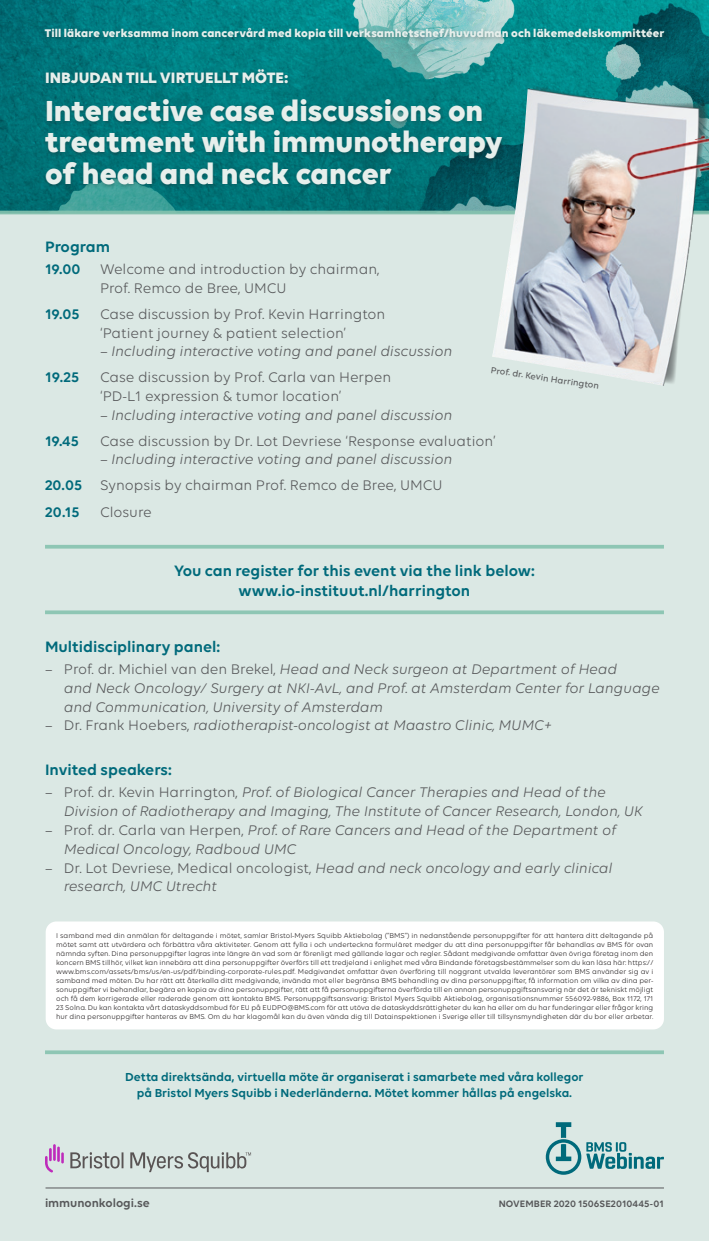
<style>
.page{position:relative;width:709px;height:1241px;background:#fff}
.page>*{position:absolute;margin:0;border:0;box-sizing:border-box;transform-origin:0 0}
.Body_Copy{font:700 31.25px/31.2px "Volte";letter-spacing:-.005em;color:#e7efec}
.t1{font:600 16.25px "Volte";color:#006a7b}
.Body_Copy-2{font:700 16.25px "Volte";color:#e7efec}
.t2{font:italic 15px/18.8px "Volte";color:#57585a}
.t3{font:15px/18.8px "Volte";color:#57585a}
.t4{font:600 15px "Volte";color:#006a7b}
.t5{font:600 12.5px/16.2px "Volte";color:#006a7b;text-align:center}
.Body_Copy-3{font:600 12.5px "Volte";letter-spacing:-.005em;color:#57585a}
.Body_Copy-4{font:700 12px "Volte";letter-spacing:.01em;color:#e7efec}
.Body_Copy-5{font:600 10px "Volte";letter-spacing:.01em;color:#57585a}
.t6{font:500 9.5px "Volte";color:#57585a}
.EMEA_Body_Text{font:7.5px/9px "Volte";color:#231f20;text-align:justify}
.s1{font-weight:600;color:#006a7b}
.s2{font-style:normal}
</style>
<div class="page">
<div style="left:0;top:0;width:709px;height:1240px;background:#dbe8e4"></div>
<svg style="left:0;top:0;width:709px;height:211px;background:#188588"></svg>
<hr style="left:46px;top:1187px;width:618px;height:1px;background:#57585a">
<svg style="left:546px;top:1122px;width:118px;height:52px"></svg>
<svg style="left:45px;top:1144px;width:19px;height:28px"></svg>
<svg style="left:70px;top:1152px;width:181px;height:19px"></svg>
<div style="left:42px;top:66px;width:465px;height:123px;background:#231f20;opacity:.3"></div>
<hr style="left:45px;top:1050px;width:619px;height:3px;background:#86c3af">
<hr style="left:0;top:211px;width:709px;height:3px;background:#86c3af">
<svg style="left:45px;top:544px;width:619px;height:4px;fill:#8ec6b4"></svg>
<svg style="left:45px;top:610px;width:619px;height:4px;background:#96c9b9"></svg>
<img style="left:492px;top:74px;width:217px;height:312px">
<img style="left:605px;top:112px;width:104px;height:93px">
<div style="left:46px;top:921px;width:618px;height:108px;background:#fff;border-radius:11px"></div>
<div style="left:42px;top:26px;width:627px;height:19px;background:#231f20;opacity:.3"></div>
<p class="Body_Copy-4" style="left:45px;top:26px;width:621px">Till läkare verksamma inom cancervård med kopia till verksamhetschef/huvudman och läkemedelskommittéer</p>
<p class="Body_Copy-2" style="left:45px;top:68px;width:245px">INBJUDAN TILL VIRTUELLT MÖTE:</p>
<p class="Body_Copy" style="left:45px;top:94px;width:459px">Interactive case discussions on treatment with immunotherapy of head and neck cancer</p>
<p class="t1" style="left:45px;top:237px;width:67px">Program</p>
<p class="t4" style="left:45px;top:260px;width:37px">19.00</p>
<p class="t3" style="left:100px;top:259px;width:281px">Welcome and introduction by chairman,<br>Prof. Remco de Bree, UMCU</p>
<p class="t4" style="left:45px;top:305px;width:36px">19.05</p>
<p class="t3" style="left:100px;top:304px;width:287px">Case discussion by Prof. Kevin Harrington ‘Patient journey &amp; patient selection’</p>
<p class="t2" style="left:100px;top:342px;width:354px">– Including interactive voting and panel discussion</p>
<p class="t4" style="left:45px;top:368px;width:36px">19.25</p>
<p class="t3" style="left:100px;top:367px;width:293px">Case discussion by Prof. Carla van Herpen ‘PD-L1 expression &amp; tumor location’</p>
<p class="t2" style="left:100px;top:405px;width:354px">– Including interactive voting and panel discussion</p>
<p class="t4" style="left:45px;top:431px;width:35px">19.45</p>
<p class="t3" style="left:100px;top:431px;width:397px">Case discussion by Dr. Lot Devriese ‘Response evaluation’</p>
<p class="t2" style="left:100px;top:449px;width:354px">– Including interactive voting and panel discussion</p>
<p class="t3" style="left:45px;top:475px;width:399px"><span class="s1">20.05</span> Synopsis by chairman Prof. Remco de Bree, UMCU</p>
<p class="t4" style="left:45px;top:503px;width:36px">20.15</p>
<p class="t3" style="left:100px;top:502px;width:53px">Closure</p>
<p class="t6" style="left:491px;top:364px;width:111px;rotate:8deg">Prof. dr. Kevin Harrington</p>
<p class="t1" style="left:174px;top:560px;width:362px">You can register for this event via the link below:</p>
<p class="t1" style="left:239px;top:580px;width:233px">www.io-instituut.nl/harrington</p>
<p class="t1" style="left:45px;top:636px;width:177px">Multidisciplinary panel:</p>
<p class="t2" style="left:64px;top:659px;width:597px;text-indent:-19px"><span class="s2">– Prof. dr. Michiel van den Brekel,</span> Head and Neck surgeon at Department of Head<br>and Neck Oncology/ Surgery at NKI-AvL, and Prof. at Amsterdam Center for Language and Communication, University of Amsterdam</p>
<p class="t2" style="left:45px;top:715px;width:508px"><span class="s2">– Dr. Frank Hoebers,</span> radiotherapist-oncologist at Maastro Clinic, MUMC+</p>
<p class="t1" style="left:45px;top:760px;width:128px">Invited speakers:</p>
<p class="t2" style="left:64px;top:782px;width:580px;text-indent:-19px"><span class="s2">– Prof. dr. Kevin Harrington,</span> Prof. of Biological Cancer Therapies and Head of the<br>Division of Radiotherapy and Imaging, The Institute of Cancer Research, London, UK</p>
<p class="t2" style="left:64px;top:820px;width:554px;text-indent:-19px"><span class="s2">– Prof. dr. Carla van Herpen,</span> Prof. of Rare Cancers and Head of the Department of<br>Medical Oncology, Radboud UMC</p>
<p class="t2" style="left:64px;top:857px;width:550px;text-indent:-19px"><span class="s2">– Dr. Lot Devriese, Medical oncologist,</span> Head and neck oncology and early clinical research, UMC Utrecht</p>
<p class="EMEA_Body_Text" style="left:56px;top:930px;width:598px">I samband med din anmälan för deltagande i mötet, samlar Bristol-Myers Squibb Aktiebolag (”BMS”) in nedanstående personuppgifter för att hantera ditt deltagande på mötet samt att utvärdera och förbättra våra aktiviteter. Genom att fylla i och underteckna formuläret medger du att dina personuppgifter får behandlas av BMS för ovan nämnda syften. Dina personuppgifter lagras inte längre än vad som är förenligt med gällande lagar och regler. Sådant medgivande omfattar även övriga företag inom den koncern BMS tillhör, vilket kan innebära att dina personuppgifter överförs till ett tredjeland i enlighet med våra Bindande företagsbestämmelser som du kan läsa här: https:// www.bms.com/assets/bms/us/en-us/pdf/binding-corporate-rules.pdf. Medgivandet omfattar även överföring till noggrant utvalda leverantörer som BMS använder sig av i samband med möten. Du har rätt att återkalla ditt medgivande, invända mot eller begränsa BMS behandling av dina personuppgifter, få information om vilka av dina per&shy;sonuppgifter vi behandlar, begära en kopia av dina personuppgifter, rätt att få personuppgifterna överförda till en annan personuppgiftsansvarig när det är tekniskt möjligt och få dem korrigerade eller raderade genom att kontakta BMS. Personuppgiftsansvarig: Bristol Myers Squibb Aktiebolag, organisationsnummer 556092-9886, Box 1172, 171<br>23 Solna. Du kan kontakta vårt dataskyddsombud för EU på EUDPO@BMS.com för att utöva de dataskyddsrättigheter du kan ha eller om du har funderingar eller frågor kring hur dina personuppgifter hanteras av BMS. Om du har klagomål kan du även vända dig till Datainspektionen i Sverige eller till tillsynsmyndigheten där du bor eller arbetar.</p>
<p class="t5" style="left:125px;top:1067px;width:460px">Detta direktsända, virtuella möte är organiserat i samarbete med våra kollegor på Bristol Myers Squibb i Nederländerna. Mötet kommer hållas på engelska.</p>
<p class="Body_Copy-3" style="left:45px;top:1195px;width:106px">immunonkologi.se</p>
<p class="Body_Copy-5" style="left:498px;top:1197px;width:167px">NOVEMBER 2020 1506SE2010445-01</p>
</div>
